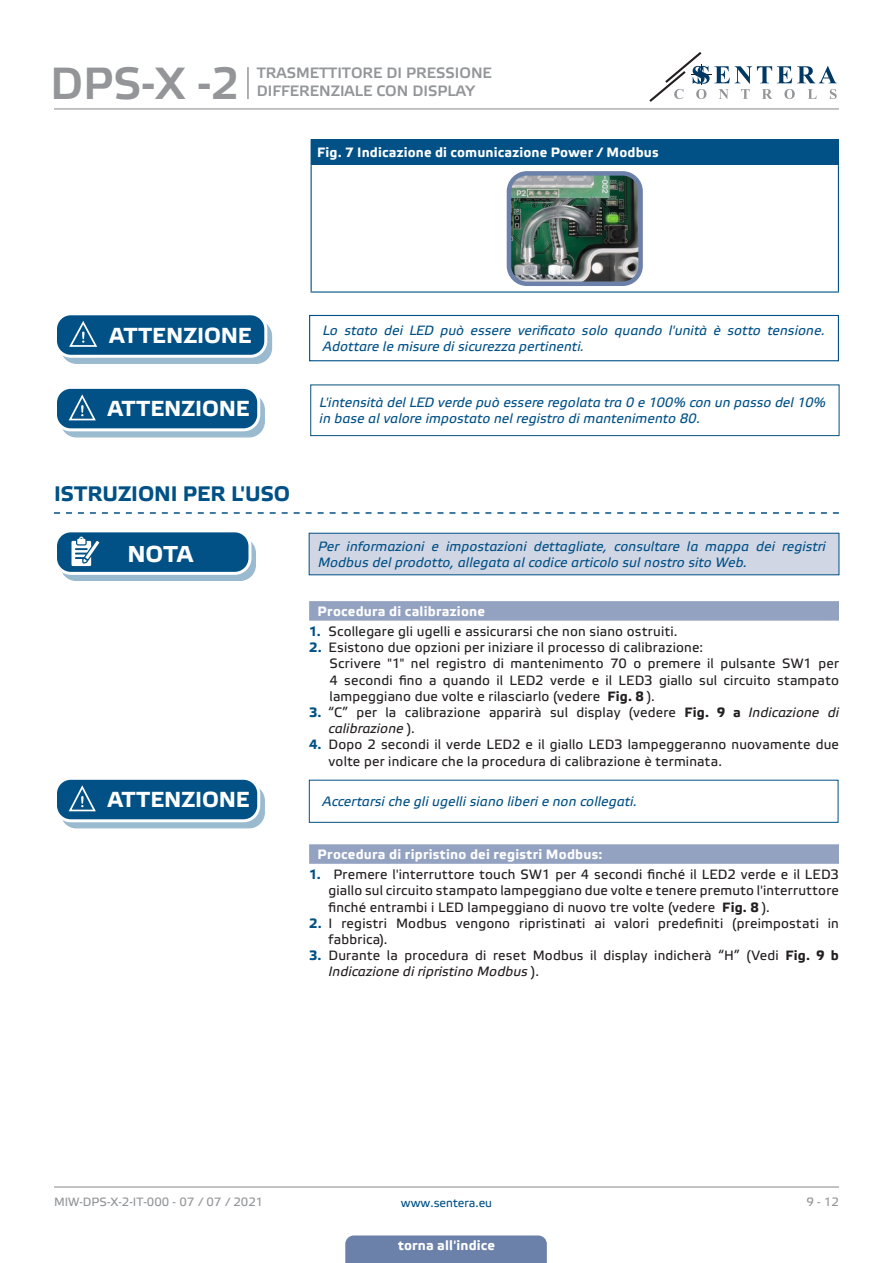
<style>
.page{position:relative;width:893px;height:1263px;background:#fff}
.page>*{position:absolute;margin:0;border:0;box-sizing:border-box;transform-origin:0 0}
.t1{font:45px "Etelka Medium Pro";color:#939598}
.t2{font:700 22.95px "Etelka Text Pro";color:#fff}
.t3{font:700 21.75px "Etelka Text Pro";color:#fff}
.t4{font:700 21px "Etelka Text Pro";letter-spacing:-.005em;color:#015186}
.t5{font:15px "Etelka Medium Pro";color:#939598}
.Numbering{font:13.5px/16.2px "Etelka Text Pro";letter-spacing:.015em;color:#231f20}
.attention{font:italic 13.5px/16.2px "Etelka Text Pro";letter-spacing:.01em;color:#015186}
.Number-roman{font:700 13.5px "Etelka Text Pro";letter-spacing:.02em;color:#fff}
.table_text{font:700 13.5px "Etelka Text Pro";letter-spacing:.01em;color:#fff}
.t6{font:12px "Etelka Text Pro";color:#939598}
.t7{font:12px "Etelka Text Pro";color:#015186}
.s1{font-weight:700;color:#015186}
.s2{font-weight:700}
.s3{font-style:italic}
</style>
<div class="page">
<hr style="left:54px;top:108px;width:785px;height:1px;background:#939598">
<hr style="left:54px;top:1186px;width:785px;height:1px;background:#939598">
<svg style="left:649px;top:52px;width:188px;height:50px"></svg>
<div style="left:345px;top:1235px;width:202px;height:28px;background:#6c81aa"></div>
<svg style="left:54px;top:512px;width:785px;height:2px"></svg>
<div style="left:309px;top:601px;width:530px;height:20px;background:#94a2c2"></div>
<div style="left:309px;top:844px;width:530px;height:20px;background:#94a2c2"></div>
<div style="left:311px;top:140px;width:527px;height:25px;background:#015186"></div>
<hr style="left:311px;top:139px;width:528px;height:1px;background:#015186">
<svg style="left:838px;top:140px;width:1px;height:25px"></svg>
<hr style="left:311px;top:165px;width:1px;height:126px;background:#015186">
<hr style="left:838px;top:165px;width:1px;height:126px;background:#015186">
<hr style="left:311px;top:291px;width:528px;height:2px;background:#015186">
<img style="left:512px;top:176px;width:126px;height:105px">
<div style="left:507px;top:171px;width:136px;height:115px;border:4px solid #6c81aa;border-radius:18px"></div>
<div style="left:61px;top:321px;width:210px;height:42px;background:#9abacf;border-radius:15px"></div>
<div style="left:61px;top:320px;width:211px;height:44px;border:1px solid #015186;border-radius:15px"></div>
<div style="left:56px;top:314px;width:210px;height:42px;background:#015186;border-radius:15px"></div>
<div style="left:54px;top:312px;width:213px;height:46px;border:3px solid #fff;border-radius:15px"></div>
<svg style="left:68px;top:321px;width:41px;height:36px"></svg>
<div style="left:309px;top:315px;width:530px;height:46px;border:1px solid #015186"></div>
<div style="left:61px;top:394px;width:203px;height:43px;background:linear-gradient(to right,#99bacf,#9cbbd0);border-radius:15px"></div>
<div style="left:60px;top:394px;width:205px;height:43px;border:1px solid #015186;border-radius:15px"></div>
<div style="left:56px;top:387px;width:203px;height:43px;background:#015186;border-radius:15px"></div>
<div style="left:54px;top:386px;width:206px;height:45px;border:3px solid #fff;border-radius:15px"></div>
<svg style="left:67px;top:394px;width:40px;height:37px"></svg>
<div style="left:310px;top:384px;width:529px;height:52px;border:1px solid #06517c"></div>
<div style="left:309px;top:533px;width:530px;height:42px;background:#d1d6e4"></div>
<div style="left:309px;top:533px;width:530px;height:42px;border:1px solid #015186"></div>
<div style="left:61px;top:538px;width:194px;height:42px;background:#9abacf;border-radius:15px"></div>
<div style="left:60px;top:537px;width:196px;height:44px;border:1px solid #015186;border-radius:15px"></div>
<div style="left:56px;top:531px;width:194px;height:42px;background:#015186;border-radius:15px"></div>
<div style="left:54px;top:529px;width:197px;height:46px;border:3px solid #fff;border-radius:15px"></div>
<svg style="left:71px;top:537px;width:34px;height:37px"></svg>
<div style="left:61px;top:785px;width:203px;height:43px;background:linear-gradient(to right,#99bacf,#9cbbd0);border-radius:15px"></div>
<div style="left:60px;top:785px;width:205px;height:43px;border:1px solid #015186;border-radius:15px"></div>
<div style="left:56px;top:778px;width:203px;height:43px;background:#015186;border-radius:15px"></div>
<div style="left:54px;top:777px;width:206px;height:45px;border:3px solid #fff;border-radius:15px"></div>
<svg style="left:67px;top:785px;width:40px;height:36px"></svg>
<div style="left:309px;top:780px;width:529px;height:43px;border:1px solid #015186"></div>
<hr style="left:247px;top:67px;width:2px;height:32px;background:#939598">
<h1 class="t1" style="left:50px;top:59px;width:191px">DPS-X -2</h1>
<p class="t5" style="left:257px;top:65px;width:237px">TRASMETTITORE DI PRESSIONE</p>
<p class="t5" style="left:257px;top:83px;width:220px">DIFFERENZIALE CON DISPLAY</p>
<p class="table_text" style="left:317px;top:144px;width:343px">Fig. 7 Indicazione di comunicazione Power / Modbus</p>
<p class="t3" style="left:110px;top:321px;width:143px">ATTENZIONE</p>
<p class="attention" style="left:323px;top:323px;width:504px">Lo stato dei LED può essere verificato solo quando l'unità è sotto tensione.<br>Adottare le misure di sicurezza pertinenti.</p>
<p class="t3" style="left:108px;top:395px;width:143px">ATTENZIONE</p>
<p class="attention" style="left:320px;top:395px;width:508px">L'intensità del LED verde può essere regolata tra 0 e 100% con un passo del 10% in base al valore impostato nel registro di mantenimento 80.</p>
<p class="t4" style="left:54px;top:480px;width:238px">ISTRUZIONI PER L'USO</p>
<p class="t2" style="left:127px;top:539px;width:67px">NOTA</p>
<p class="attention" style="left:318px;top:539px;width:509px">Per informazioni e impostazioni dettagliate, consultare la mappa dei registri</p>
<p class="attention" style="left:318px;top:555px;width:431px">Modbus del prodotto, allegata al codice articolo sul nostro sito Web.</p>
<p class="Number-roman" style="left:318px;top:602px;width:169px">Procedura di calibrazione</p>
<p class="Numbering" style="left:309px;top:624px;width:370px"><span class="s1">1.</span> Scollegare gli ugelli e assicurarsi che non siano ostruiti.</p>
<p class="Numbering" style="left:309px;top:640px;width:396px"><span class="s1">2.</span> Esistono due opzioni per iniziare il processo di calibrazione:</p>
<p class="Numbering" style="left:330px;top:656px;width:511px;text-align:justify">Scrivere "1" nel registro di mantenimento 70 o premere il pulsante SW1 per 4 secondi fino a quando il LED2 verde e il LED3 giallo sul circuito stampato lampeggiano due volte e rilasciarlo (vedere <span class="s2">Fig. 8</span> ).</p>
<p class="Numbering" style="left:329px;top:705px;width:512px;text-indent:-20px"><span class="s1">3.</span> “C” per la calibrazione apparirà sul display (vedere <span class="s2">Fig. 9 a</span> <span class="s3">Indicazione di calibrazione</span> ).</p>
<p class="Numbering" style="left:329px;top:737px;width:512px;text-indent:-20px"><span class="s1">4.</span> Dopo 2 secondi il verde LED2 e il giallo LED3 lampeggeranno nuovamente due volte per indicare che la procedura di calibrazione è terminata.</p>
<p class="t3" style="left:108px;top:786px;width:143px">ATTENZIONE</p>
<p class="attention" style="left:322px;top:794px;width:316px">Accertarsi che gli ugelli siano liberi e non collegati.</p>
<p class="Number-roman" style="left:318px;top:845px;width:287px">Procedura di ripristino dei registri Modbus:</p>
<p class="Numbering" style="left:329px;top:867px;width:512px;text-align:justify;text-indent:-20px"><span class="s1">1.</span> Premere l'interruttore touch SW1 per 4 secondi finché il LED2 verde e il LED3 giallo sul circuito stampato lampeggiano due volte e tenere premuto l'interruttore finché entrambi i LED lampeggiano di nuovo tre volte (vedere <span class="s2">Fig. 8</span> ).</p>
<p class="Numbering" style="left:329px;top:916px;width:512px;text-indent:-20px"><span class="s1">2.</span> I registri Modbus vengono ripristinati ai valori predefiniti (preimpostati in fabbrica).</p>
<p class="Numbering" style="left:329px;top:948px;width:512px;text-indent:-20px"><span class="s1">3.</span> Durante la procedura di reset Modbus il display indicherà “H” (Vedi <span class="s2">Fig. 9 b<br></span><span class="s3">Indicazione di ripristino Modbus</span> ).</p>
<p class="t6" style="left:54px;top:1195px;width:211px">MIW-DPS-X-2-IT-000 - 07 / 07 / 2021</p>
<p class="t7" style="left:401px;top:1196px;width:93px">www.sentera.eu</p>
<p class="t6" style="left:806px;top:1195px;width:34px">9 - 12</p>
<p class="table_text" style="left:398px;top:1237px;width:98px">torna all'indice</p>
</div>
